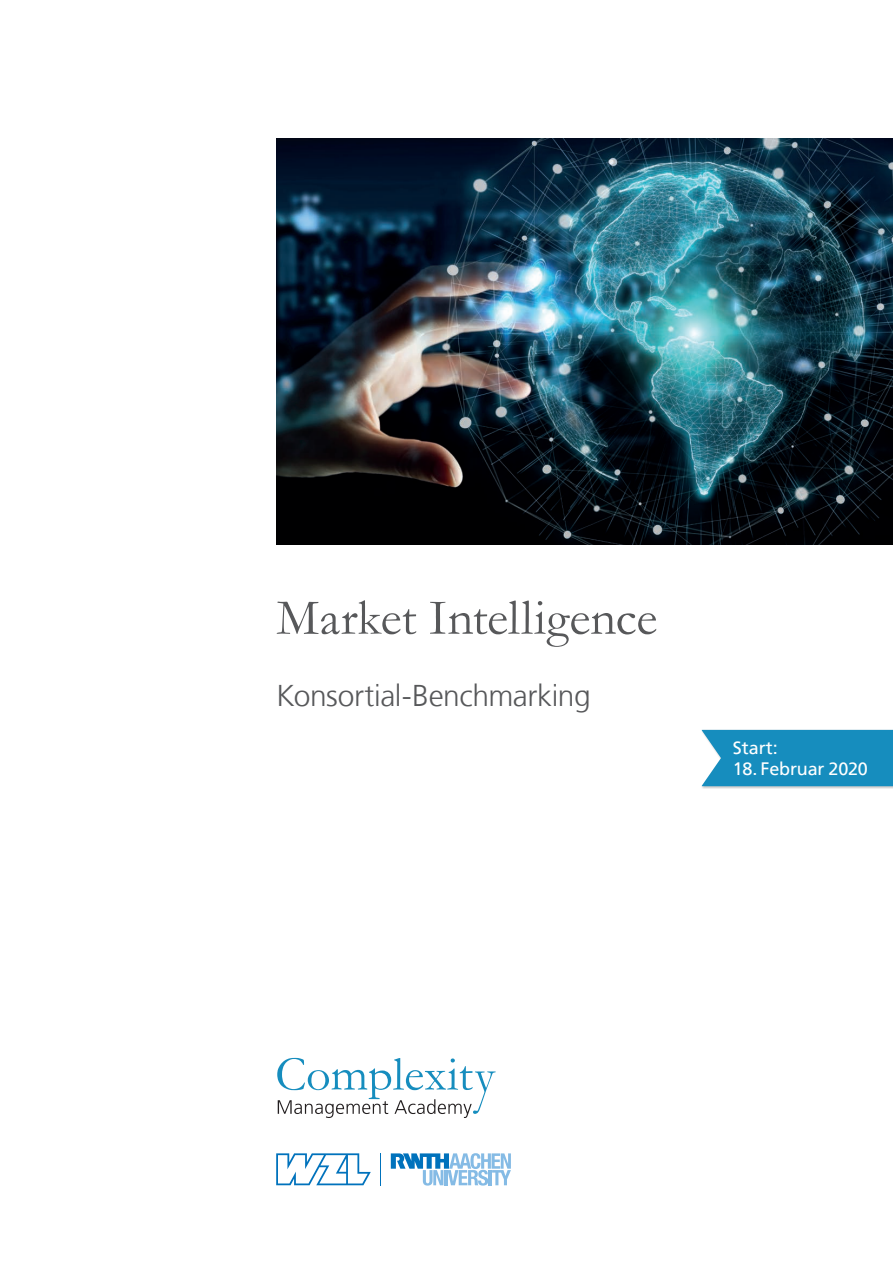
<style>
.page{position:relative;width:893px;height:1263px;background:#fff}
.page>*{position:absolute;margin:0;border:0;box-sizing:border-box;transform-origin:0 0}
.t1{font:51px "Garamond";letter-spacing:-.005em;color:#57585a}
.t2{font:300 30px "Frutiger LT";letter-spacing:-.015em;color:#57585a}
.t3{font:18px "Frutiger LT";letter-spacing:-.01em;color:#fff}
</style>
<div class="page">
<svg style="left:277px;top:1058px;width:219px;height:60px"></svg>
<svg style="left:391px;top:1153px;width:120px;height:32px"></svg>
<hr style="left:380px;top:1153px;width:1px;height:32px;background:#0072bc">
<svg style="left:276px;top:1153px;width:95px;height:32px"></svg>
<img style="left:276px;top:138px;width:617px;height:406px">
<div style="left:701px;top:729px;width:192px;height:60px;background:#231f20;opacity:.25"></div>
<div style="left:702px;top:730px;width:191px;height:56px;background:#168dbe"></div>
<h1 class="t1" style="left:276px;top:583px;width:383px">Market Intelligence</h1>
<p class="t2" style="left:276px;top:678px;width:316px">Konsortial-Benchmarking</p>
<p class="t3" style="left:733px;top:737px;width:47px">Start:</p>
<p class="t3" style="left:733px;top:758px;width:137px">18. Februar 2020</p>
</div>
